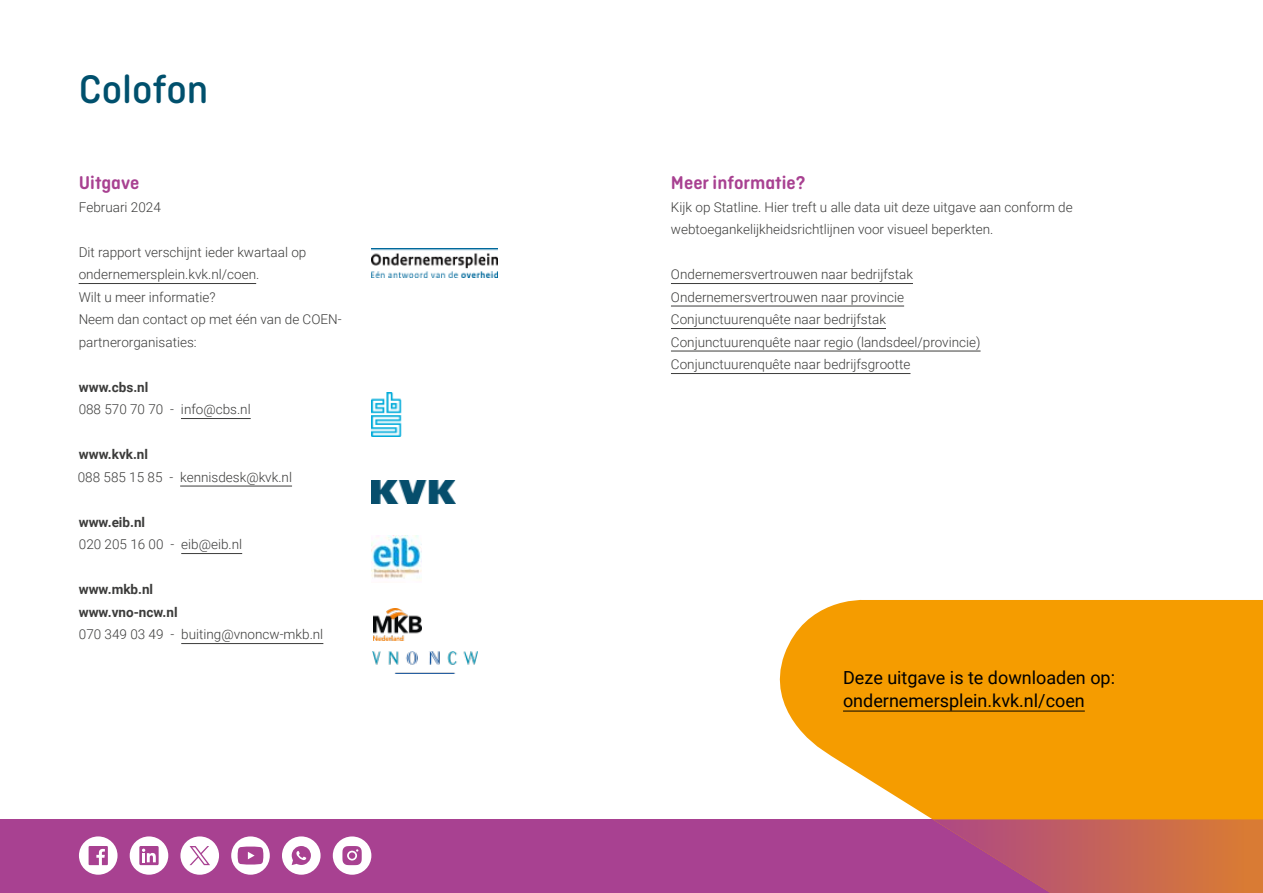
<style>
.page{position:relative;width:1263px;height:893px;background:#fff}
.page>*{position:absolute;margin:0;border:0;box-sizing:border-box;transform-origin:0 0}
.H1_Heading_COEN{font:500 42px "Ciutadella Rounded";color:#00506d}
.H2_Tussenkop{font:600 19.5px "Ciutadella Rounded";color:#a84191}
.P__UItgavetekst_in_colofon{font:18px "Roboto";color:#000}
.P_Bodytekst{font:300 13.5px/22.5px "Roboto";color:#3c3c3b}
.P_Bodytekst-2{font:700 13.5px "Roboto";color:#3c3c3b}
</style>
<div class="page">
<div style="left:0;top:819px;width:1263px;height:74px;background:#a84191"></div>
<svg style="left:779px;top:599px;width:484px;height:221px;background:#f5a417"></svg>
<svg style="left:933px;top:819px;width:330px;height:74px"></svg>
<svg style="left:231px;top:836px;width:39px;height:39px"></svg>
<svg style="left:130px;top:836px;width:38px;height:39px"></svg>
<svg style="left:79px;top:836px;width:39px;height:39px"></svg>
<svg style="left:282px;top:836px;width:39px;height:39px"></svg>
<svg style="left:333px;top:836px;width:38px;height:39px"></svg>
<svg style="left:180px;top:836px;width:39px;height:39px"></svg>
<hr style="left:79px;top:283px;width:177px;height:1px;background:#3c3c3b">
<hr style="left:843px;top:711px;width:242px;height:1px;background:#000">
<hr style="left:181px;top:418px;width:70px;height:1px;background:#3c3c3b">
<hr style="left:180px;top:486px;width:112px;height:1px;background:#3c3c3b">
<hr style="left:181px;top:553px;width:61px;height:1px;background:#3c3c3b">
<hr style="left:181px;top:643px;width:142px;height:1px;background:#3c3c3b">
<hr style="left:671px;top:283px;width:242px;height:1px;background:#3c3c3b">
<hr style="left:671px;top:306px;width:233px;height:1px;background:#3c3c3b">
<hr style="left:671px;top:328px;width:215px;height:1px;background:#3c3c3b">
<hr style="left:671px;top:351px;width:309px;height:1px;background:#3c3c3b">
<hr style="left:671px;top:373px;width:239px;height:1px;background:#3c3c3b">
<img style="left:371px;top:392px;width:31px;height:44px">
<img style="left:371px;top:536px;width:51px;height:43px">
<img style="left:371px;top:480px;width:84px;height:23px">
<img style="left:371px;top:249px;width:127px;height:28px">
<img style="left:373px;top:652px;width:104px;height:21px">
<img style="left:374px;top:609px;width:48px;height:32px">
<h1 class="H1_Heading_COEN" style="left:79px;top:66px;width:131px">Colofon</h1>
<h2 class="H2_Tussenkop" style="left:79px;top:172px;width:62px">Uitgave</h2>
<p class="P_Bodytekst" style="left:79px;top:195px;width:83px">Februari 2024</p>
<p class="P_Bodytekst" style="left:79px;top:240px;width:229px">Dit rapport verschijnt ieder kwartaal op ondernemersplein.kvk.nl/coen.</p>
<p class="P_Bodytekst" style="left:79px;top:285px;width:264px">Wilt u meer informatie?<br>Neem dan contact op met één van de COEN&shy;partnerorganisaties:</p>
<p class="P_Bodytekst-2" style="left:79px;top:377px;width:71px">www.cbs.nl</p>
<p class="P_Bodytekst" style="left:79px;top:397px;width:174px">088 570 70 70 - info@cbs.nl</p>
<p class="P_Bodytekst-2" style="left:79px;top:445px;width:71px">www.kvk.nl</p>
<p class="P_Bodytekst" style="left:78px;top:465px;width:216px">088 585 15 85 - kennisdesk@kvk.nl</p>
<p class="P_Bodytekst-2" style="left:79px;top:512px;width:68px">www.eib.nl</p>
<p class="P_Bodytekst" style="left:79px;top:532px;width:165px">020 205 16 00 - eib@eib.nl</p>
<p class="P_Bodytekst-2" style="left:79px;top:580px;width:76px">www.mkb.n l</p>
<p class="P_Bodytekst-2" style="left:79px;top:602px;width:100px">www.vno-ncw.nl</p>
<p class="P_Bodytekst" style="left:79px;top:622px;width:246px">070 349 03 4 9 - buiting@vnoncw-mkb.nl</p>
<h2 class="H2_Tussenkop" style="left:671px;top:172px;width:136px">Meer informatie?</h2>
<p class="P_Bodytekst" style="left:671px;top:195px;width:403px">Kijk op Statline. Hier treft u alle data uit deze uitgave aan conform de webtoegankelijkheidsrichtlijnen voor visueel beperkten.</p>
<p class="P_Bodytekst" style="left:671px;top:262px;width:243px">Ondernemersvertrouwen naar bedrijfstak</p>
<p class="P_Bodytekst" style="left:671px;top:285px;width:235px">Ondernemersvertrouwen naar provincie</p>
<p class="P_Bodytekst" style="left:671px;top:307px;width:216px">Conjunctuurenquête naar bedrijfstak</p>
<p class="P_Bodytekst" style="left:671px;top:330px;width:311px">Conjunctuurenquête naar regio (landsdeel/provincie)</p>
<p class="P_Bodytekst" style="left:671px;top:352px;width:241px">Conjunctuurenquête naar bedrijfsgrootte</p>
<p class="P__UItgavetekst_in_colofon" style="left:843px;top:665px;width:274px">Deze uitgave is te downloaden op:</p>
<p class="P__UItgavetekst_in_colofon" style="left:843px;top:687px;width:243px">ondernemersplein.kvk.nl/coen</p>
</div>
